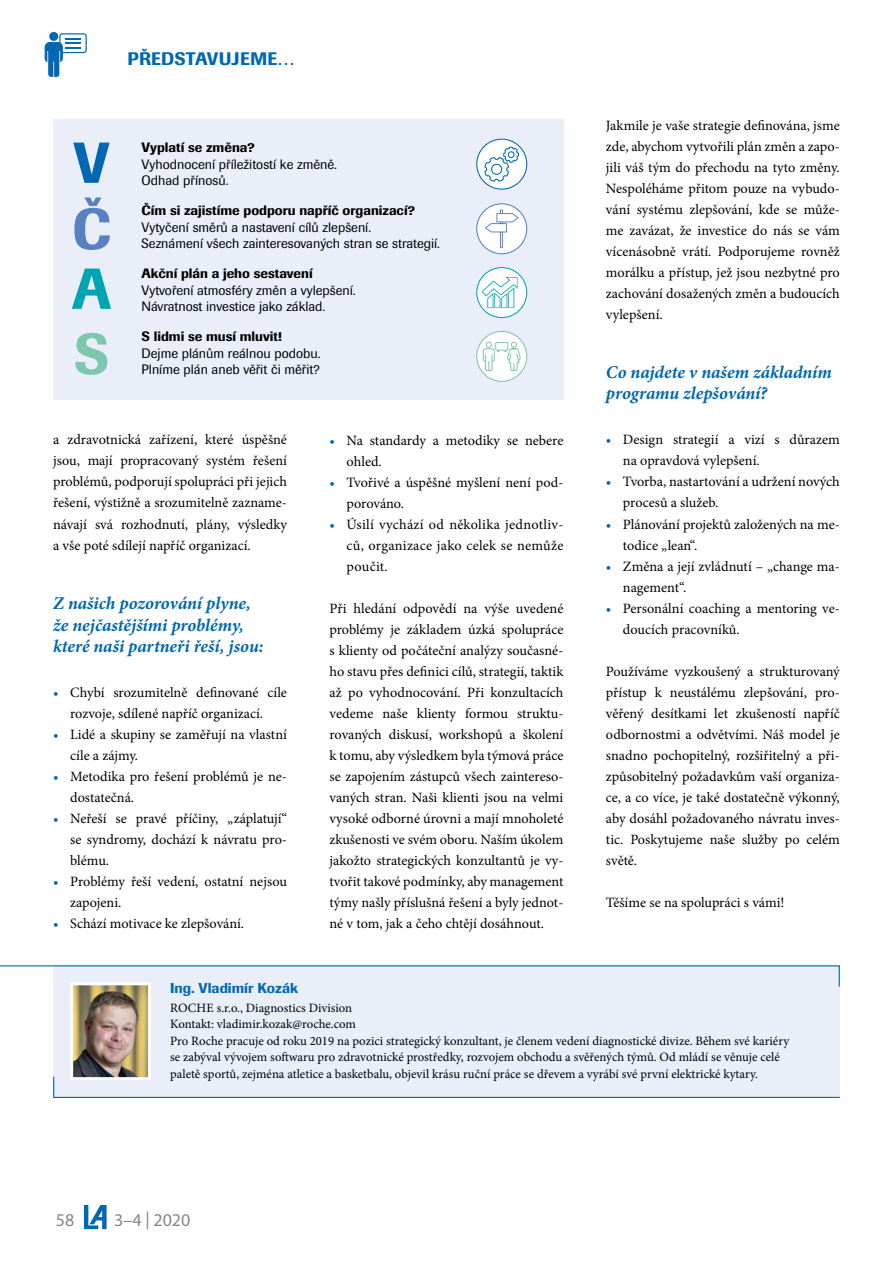
<style>
.page{position:relative;width:893px;height:1263px;background:#fff}
.page>*{position:absolute;margin:0;border:0;box-sizing:border-box;transform-origin:0 0}
.t1{font:500 57px "Imago";color:#0067b2}
.t2{font:500 57px "Imago";color:#5881c1}
.t3{font:500 57px "Imago";color:#00a4b2}
.t4{font:500 57px "Imago";color:#7fc6af}
.t5{font:italic 700 18px/21px "Minion Pro";letter-spacing:-.005em;color:#0067b2}
.t6{font:500 18px "Imago";letter-spacing:.01em;color:#0067b2}
.t7{font:18px "Myriad Pro";color:#878787}
.t8{font:14.25px/21px "Minion Pro";color:#000}
.t9{font:500 14.25px "Imago";color:#0067b2}
.t10{font:13.5px/16.5px "Imago";color:#000}
.t11{font:500 13.5px "Imago";color:#000}
.t12{font:12.75px/16.5px "Minion Pro";color:#000}
.s1{color:#0067b2}
</style>
<div class="page">
<svg style="left:84px;top:1205px;width:23px;height:24px"></svg>
<svg style="left:45px;top:32px;width:42px;height:45px"></svg>
<div style="left:53px;top:965px;width:787px;height:132px;background:#e9eef9"></div>
<svg style="left:0;top:965px;width:840px;height:22px"></svg>
<svg style="left:53px;top:1076px;width:787px;height:22px"></svg>
<img style="left:74px;top:986px;width:73px;height:90px">
<div style="left:70px;top:982px;width:81px;height:98px;border:3px solid #fff"></div>
<div style="left:53px;top:119px;width:510px;height:281px;background:#e9eef9"></div>
<svg style="left:477px;top:139px;width:50px;height:50px"></svg>
<svg style="left:484px;top:147px;width:35px;height:35px"></svg>
<div style="left:476px;top:139px;width:51px;height:51px;border:1px solid #0067b2;border-radius:50%"></div>
<svg style="left:477px;top:204px;width:50px;height:50px"></svg>
<svg style="left:485px;top:209px;width:34px;height:39px"></svg>
<div style="left:476px;top:203px;width:51px;height:51px;border:1px solid #5881c1;border-radius:50%"></div>
<svg style="left:477px;top:268px;width:50px;height:50px"></svg>
<svg style="left:482px;top:277px;width:36px;height:31px"></svg>
<div style="left:476px;top:267px;width:51px;height:51px;border:1px solid #00a4b2;border-radius:50%"></div>
<div style="left:477px;top:331px;width:50px;height:50px;background:#fff;border-radius:50%"></div>
<svg style="left:483px;top:342px;width:37px;height:29px"></svg>
<div style="left:476px;top:331px;width:51px;height:51px;border:1px solid #7fc6af;border-radius:50%"></div>
<p class="t6" style="left:128px;top:47px;width:169px">PŘEDSTAVUJEME…</p>
<h1 class="t1" style="left:73px;top:126px;width:38px">V</h1>
<h1 class="t2" style="left:72px;top:192px;width:41px">Č</h1>
<h1 class="t3" style="left:72px;top:252px;width:41px">A</h1>
<h1 class="t4" style="left:74px;top:317px;width:37px">S</h1>
<p class="t11" style="left:142px;top:139px;width:115px">Vyplatí se změna?</p>
<p class="t10" style="left:142px;top:156px;width:197px">Vyhodnocení příležitostí ke změně.<br>Odhad přínosů.</p>
<p class="t11" style="left:142px;top:202px;width:275px">Čím si zajistíme podporu napříč organizací?</p>
<p class="t10" style="left:142px;top:219px;width:300px">Vytyčení směrů a nastavení cílů zlepšení.<br>Seznámení všech zainteresovaných stran se strategií.</p>
<p class="t11" style="left:142px;top:265px;width:173px">Akční plán a jeho sestavení</p>
<p class="t10" style="left:142px;top:282px;width:216px">Vytvoření atmosféry změn a vylepšení.<br>Návratnost investice jako základ.</p>
<p class="t11" style="left:142px;top:328px;width:142px">S lidmi se musí mluvit!</p>
<p class="t10" style="left:142px;top:345px;width:180px">Dejme plánům reálnou podobu.<br>Plníme plán aneb věřit či měřit?</p>
<p class="t8" style="left:53px;top:429px;width:235px;text-align:justify">a zdravotnická zařízení, které úspěšné jsou, mají propracovaný systém řešení problémů, podporují spolupráci při jejich řešení, výstižně a srozumitelně zazname&shy;návají svá rozhodnutí, plány, výsledky a vše poté sdílejí napříč organizací.</p>
<p class="t5" style="left:53px;top:593px;width:212px">Z našich pozorování plyne, že nejčastějšími problémy, které naši partneři řeší, jsou:</p>
<p class="t8" style="left:53px;top:681px;width:235px;text-align:center"><span class="s1">•</span> Chybí srozumitelně definované cíle rozvoje, sdílené napříč organizací.</p>
<p class="t8" style="left:70px;top:723px;width:218px;text-indent:-17px"><span class="s1">•</span> Lidé a skupiny se zaměřují na vlastní cíle a zájmy.</p>
<p class="t8" style="left:70px;top:765px;width:218px;text-indent:-17px"><span class="s1">•</span> Metodika pro řešení problémů je ne&shy;dostatečná.</p>
<p class="t8" style="left:70px;top:807px;width:218px;text-align:justify;text-indent:-17px"><span class="s1">•</span> Neřeší se pravé příčiny, „záplatují“ se syndromy, dochází k návratu pro&shy;blému.</p>
<p class="t8" style="left:70px;top:870px;width:218px;text-indent:-17px"><span class="s1">•</span> Problémy řeší vedení, ostatní nejsou zapojeni.</p>
<p class="t8" style="left:53px;top:912px;width:193px"><span class="s1">•</span> Schází motivace ke zlepšování.</p>
<p class="t8" style="left:347px;top:429px;width:218px;text-indent:-17px"><span class="s1">•</span> Na standardy a metodiky se nebere ohled.</p>
<p class="t8" style="left:347px;top:471px;width:218px;text-indent:-17px"><span class="s1">•</span> Tvořivé a úspěšné myšlení není pod&shy;porováno.</p>
<p class="t8" style="left:347px;top:513px;width:218px;text-align:justify;text-indent:-17px"><span class="s1">•</span> Úsilí vychází od několika jednotliv&shy;ců, organizace jako celek se nemůže poučit.</p>
<p class="t8" style="left:330px;top:598px;width:235px;text-align:justify">Při hledání odpovědí na výše uvedené problémy je základem úzká spolupráce s klienty od počáteční analýzy současné&shy;ho stavu přes definici cílů, strategií, taktik až po vyhodnocování. Při konzultacích vedeme naše klienty formou struktu&shy;rovaných diskusí, workshopů a školení k tomu, aby výsledkem byla týmová práce se zapojením zástupců všech zaintereso&shy;vaných stran. Naši klienti jsou na velmi vysoké odborné úrovni a mají mnoholeté zkušenosti ve svém oboru. Naším úkolem jakožto strategických konzultantů je vy&shy;tvořit takové podmínky, aby management týmy našly příslušná řešení a byly jednot&shy;né v tom, jak a čeho chtějí dosáhnout.</p>
<p class="t8" style="left:606px;top:115px;width:235px;text-align:justify">Jakmile je vaše strategie definována, jsme zde, abychom vytvořili plán změn a zapo&shy;jili váš tým do přechodu na tyto změny.<br>Nespoléháme přitom pouze na vybudo&shy;vání systému zlepšování, kde se může&shy;me zavázat, že investice do nás se vám vícenásobně vrátí. Podporujeme rovněž morálku a přístup, jež jsou nezbytné pro zachování dosažených změn a budoucích vylepšení.</p>
<p class="t5" style="left:606px;top:362px;width:228px">Co najdete v našem základním programu zlepšování?</p>
<p class="t8" style="left:623px;top:429px;width:218px;text-indent:-17px"><span class="s1">•</span> Design strategií a vizí s důrazem na opravdová vylepšení.</p>
<p class="t8" style="left:623px;top:471px;width:218px;text-indent:-17px"><span class="s1">•</span> Tvorba, nastartování a udržení nových procesů a služeb.</p>
<p class="t8" style="left:623px;top:513px;width:218px;text-indent:-17px"><span class="s1">•</span> Plánování projektů založených na me&shy;todice „lean“.</p>
<p class="t8" style="left:623px;top:555px;width:218px;text-indent:-17px"><span class="s1">•</span> Změna a její zvládnutí – „change ma&shy;nagement“.</p>
<p class="t8" style="left:623px;top:597px;width:218px;text-indent:-17px"><span class="s1">•</span> Personální coaching a mentoring ve&shy;doucích pracovníků.</p>
<p class="t8" style="left:606px;top:660px;width:235px;text-align:justify">Používáme vyzkoušený a strukturovaný přístup k neustálému zlepšování, pro&shy;věřený desítkami let zkušeností napříč odbornostmi a odvětvími. Náš model je snadno pochopitelný, rozšiřitelný a při&shy;způsobitelný požadavkům vaší organiza&shy;ce, a co více, je také dostatečně výkonný, aby dosáhl požadovaného návratu inves&shy;tic. Poskytujeme naše služby po celém světě.</p>
<p class="t8" style="left:606px;top:892px;width:180px">Těšíme se na spolupráci s vámi!</p>
<p class="t9" style="left:170px;top:979px;width:129px">Ing. Vladimír Kozák</p>
<p class="t12" style="left:170px;top:999px;width:621px">ROCHE s.r.o., Diagnostics Division<br>Kontakt: vladimir.kozak@roche.com<br>Pro Roche pracuje od roku 2019 na pozici strategický konzultant, je členem vedení diagnostické divize. Během své kariéry se zabýval vývojem softwaru pro zdravotnické prostředky, rozvojem obchodu a svěřených týmů. Od mládí se věnuje celé paletě sportů, zejména atletice a basketbalu, objevil krásu ruční práce se dřevem a vyrábí své první elektrické kytary.</p>
<p class="t7" style="left:56px;top:1209px;width:20px">58</p>
<p class="t7" style="left:114px;top:1209px;width:78px">3–4 | 2020</p>
</div>
